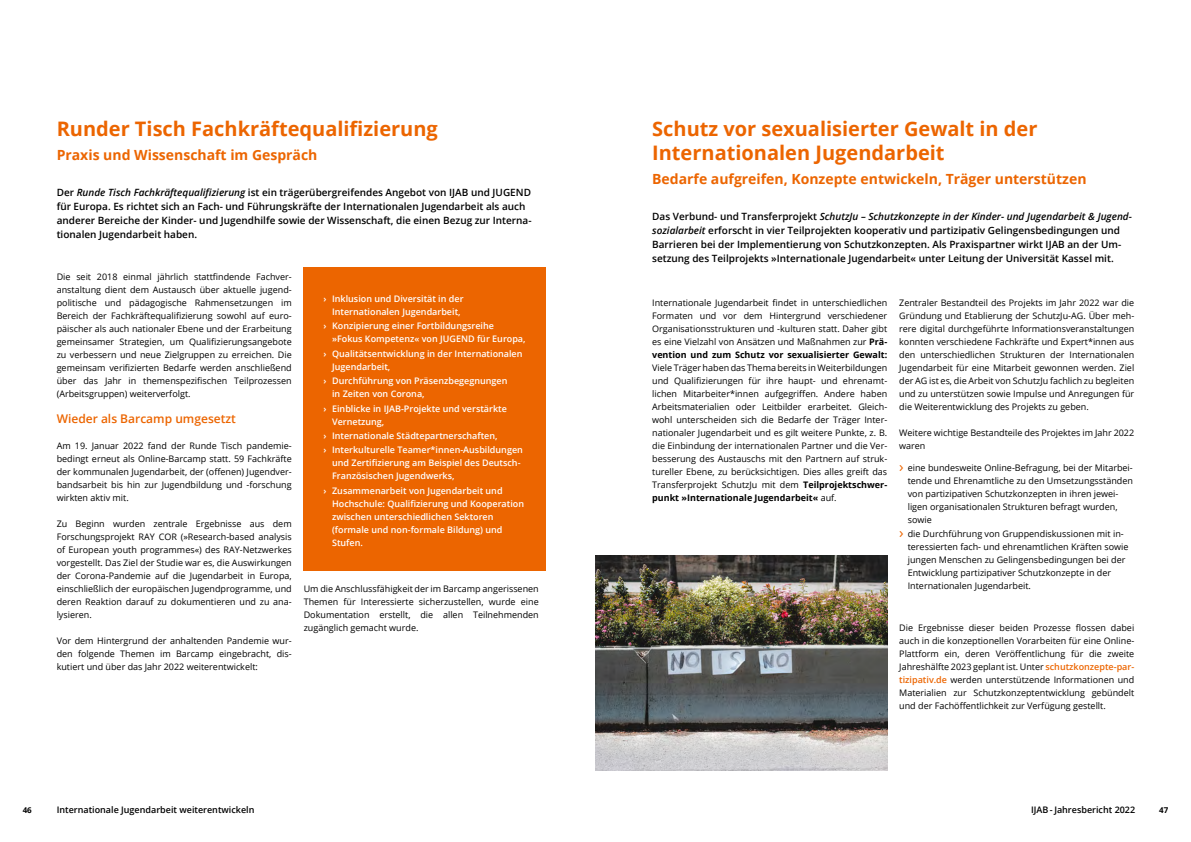
<style>
.page{position:relative;width:1191px;height:842px;background:#fff}
.page>*{position:absolute;margin:0;border:0;box-sizing:border-box;transform-origin:0 0}
.t1{font:700 20px/24px "Open Sans";color:#ec6500}
.t2{font:700 14px "Open Sans";color:#ec6500}
.t3{font:600 12px "Open Sans";color:#ec6500}
.Intro_10_pt_Spaltens{font:600 10px/14px "Open Sans";color:#000}
.Copy_9{font:9px/13px "Open Sans";color:#000;text-align:justify}
.t4{font:600 9px/13px "Open Sans";color:#fff}
.t5{font:600 9px "Open Sans";color:#000}
.t6{font:700 8px "Open Sans";color:#000}
.s1{font-style:italic}
.s2{font-weight:700}
.s3{font-size:15px;color:#ec6500}
.s4{font-weight:600;color:#ec6500}
</style>
<div class="page">
<div style="left:303px;top:267px;width:242px;height:304px;background:#ec6500"></div>
<img style="left:595px;top:555px;width:293px;height:216px">
<h2 class="t1" style="left:57px;top:116px;width:383px">Runder Tisch Fachkräftequalifizierung</h2>
<h3 class="t2" style="left:57px;top:145px;width:262px">Praxis und Wissenschaft im Gespräch</h3>
<p class="Intro_10_pt_Spaltens" style="left:57px;top:185px;width:476px">Der <span class="s1">Runde Tisch Fachkräftequalifizierung</span> ist ein trägerübergreifendes Angebot von IJAB und JUGEND für Europa. Es richtet sich an Fach- und Führungskräfte der Internationalen Jugendarbeit als auch anderer Bereiche der Kinder- und Jugendhilfe sowie der Wissenschaft, die einen Bezug zur Interna&shy;tionalen Jugendarbeit haben.</p>
<p class="Copy_9" style="left:57px;top:270px;width:236px">Die seit 2018 einmal jährlich stattfindende Fachver&shy;anstaltung dient dem Austausch über aktuelle jugend&shy;politische und pädagogische Rahmensetzungen im Bereich der Fachkräftequalifizierung sowohl auf euro&shy;päischer als auch nationaler Ebene und der Erarbeitung gemeinsamer Strategien, um Qualifizierungsangebote zu verbessern und neue Zielgruppen zu erreichen. Die gemeinsam verifizierten Bedarfe werden anschließend über das Jahr in themenspezifischen Teilprozessen (Arbeitsgruppen) weiterverfolgt.</p>
<h4 class="t3" style="left:57px;top:411px;width:181px">Wieder als Barcamp umgesetzt</h4>
<p class="Copy_9" style="left:57px;top:439px;width:236px">Am 19. Januar 2022 fand der Runde Tisch pandemie&shy;bedingt erneut als Online-Barcamp statt. 59 Fachkräfte der kommunalen Jugendarbeit, der (offenen) Jugendver&shy;bandsarbeit bis hin zur Jugendbildung und -forschung wirkten aktiv mit.</p>
<p class="Copy_9" style="left:57px;top:517px;width:236px">Zu Beginn wurden zentrale Ergebnisse aus dem Forschungsprojekt RAY COR (»Research-based analysis of European youth programmes«) des RAY-Netzwerkes vorgestellt. Das Ziel der Studie war es, die Auswirkungen der Corona-Pandemie auf die Jugendarbeit in Europa, einschließlich der europäischen Jugendprogramme, und deren Reaktion darauf zu dokumentieren und zu ana&shy;lysieren.</p>
<p class="Copy_9" style="left:57px;top:634px;width:236px">Vor dem Hintergrund der anhaltenden Pandemie wur&shy;den folgende Themen im Barcamp eingebracht, dis&shy;kutiert und über das Jahr 2022 weiterentwickelt:</p>
<p class="t4" style="left:332px;top:292px;width:133px;text-indent:-9px">› Inklusion und Diversität in der<br>Internationalen Jugendarbeit,</p>
<p class="t4" style="left:332px;top:319px;width:195px;text-indent:-9px">› Konzipierung einer Fortbildungsreihe »Fokus Kompetenz« von JUGEND für Europa,</p>
<p class="t4" style="left:332px;top:347px;width:192px;text-indent:-9px">› Qualitätsentwicklung in der Internationalen<br>Jugendarbeit,</p>
<p class="t4" style="left:332px;top:374px;width:177px;text-indent:-9px">› Durchführung von Präsenzbegegnungen in Zeiten von Corona,</p>
<p class="t4" style="left:332px;top:402px;width:176px;text-indent:-9px">› Einblicke in IJAB-Projekte und verstärkte<br>Vernetzung,</p>
<p class="t4" style="left:323px;top:429px;width:175px">› Internationale Städtepartnerschaften,</p>
<p class="t4" style="left:332px;top:443px;width:192px;text-indent:-9px">› Interkulturelle Teamer*innen-Ausbildungen und Zertifizierung am Beispiel des Deutsch-<br>Französischen Jugendwerks,</p>
<p class="t4" style="left:332px;top:484px;width:193px;text-indent:-9px">› Zusammenarbeit von Jugendarbeit und Hochschule: Qualifizierung und Kooperation zwischen unterschiedlichen Sektoren (formale und non-formale Bildung) und Stufen.</p>
<p class="Copy_9" style="left:304px;top:582px;width:236px">Um die Anschlussfähigkeit der im Barcamp angerissenen Themen für Interessierte sicherzustellen, wurde eine Dokumentation erstellt, die allen Teilnehmenden zugänglich gemacht wurde.</p>
<h2 class="t1" style="left:652px;top:116px;width:387px">Schutz vor sexualisierter Gewalt in der<br>Internationalen Jugendarbeit</h2>
<h3 class="t2" style="left:652px;top:169px;width:436px">Bedarfe aufgreifen, Konzepte entwickeln, Träger unterstützen</h3>
<p class="Intro_10_pt_Spaltens" style="left:652px;top:209px;width:481px">Das Verbund- und Transferprojekt <span class="s1">SchutzJu – Schutzkonzepte in der Kinder- und Jugendarbeit &amp; Jugend&shy;sozialarbeit</span> erforscht in vier Teilprojekten kooperativ und partizipativ Gelingensbedingungen und Barrieren bei der Implementierung von Schutzkonzepten. Als Praxispartner wirkt IJAB an der Um&shy;setzung des Teilprojekts »Internationale Jugendarbeit« unter Leitung der Universität Kassel mit.</p>
<p class="Copy_9" style="left:652px;top:296px;width:236px">Internationale Jugendarbeit findet in unterschiedlichen Formaten und vor dem Hintergrund verschiedener Organisationsstrukturen und -kulturen statt. Daher gibt es eine Vielzahl von Ansätzen und Maßnahmen zur <span class="s2">Prä&shy;vention und zum Schutz vor sexualisierter Gewalt:<br></span>Viele Träger haben das Thema bereits in Weiterbildungen und Qualifizierungen für ihre haupt- und ehrenamt&shy;lichen Mitarbeiter*innen aufgegriffen. Andere haben Arbeitsmaterialien oder Leitbilder erarbeitet. Gleich&shy;wohl unterscheiden sich die Bedarfe der Träger Inter&shy;nationaler Jugendarbeit und es gilt weitere Punkte, z. B. die Einbindung der internationalen Partner und die Ver&shy;besserung des Austauschs mit den Partnern auf struk&shy;tureller Ebene, zu berücksichtigen. Dies alles greift das Transferprojekt SchutzJu mit dem <span class="s2">Teilprojektschwer&shy;punkt »Internationale Jugendarbeit«</span> auf.</p>
<p class="Copy_9" style="left:899px;top:296px;width:236px">Zentraler Bestandteil des Projekts im Jahr 2022 war die Gründung und Etablierung der SchutzJu-AG. Über meh&shy;rere digital durchgeführte Informationsveranstaltungen konnten verschiedene Fachkräfte und Expert*innen aus den unterschiedlichen Strukturen der Internationalen Jugendarbeit für eine Mitarbeit gewonnen werden. Ziel der AG ist es, die Arbeit von SchutzJu fachlich zu begleiten und zu unterstützen sowie Impulse und Anregungen für die Weiterentwicklung des Projekts zu geben.</p>
<p class="Copy_9" style="left:899px;top:426px;width:236px">Weitere wichtige Bestandteile des Projektes im Jahr 2022 waren</p>
<p class="Copy_9" style="left:907px;top:461px;width:227px;text-align:left;text-indent:-9px"><span class="s3">›</span> eine bundesweite Online-Befragung, bei der Mitarbei&shy;tende und Ehrenamtliche zu den Umsetzungsständen von partizipativen Schutzkonzepten in ihren jewei&shy;ligen organisationalen Strukturen befragt wurden, sowie</p>
<p class="Copy_9" style="left:907px;top:527px;width:222px;text-align:left;text-indent:-8px"><span class="s3">›</span> die Durchführung von Gruppendiskussionen mit in&shy;teressierten fach- und ehrenamtlichen Kräften sowie jungen Menschen zu Gelingensbedingungen bei der Entwicklung partizipativer Schutzkonzepte in der Internationalen Jugendarbeit.</p>
<p class="Copy_9" style="left:899px;top:621px;width:236px">Die Ergebnisse dieser beiden Prozesse flossen dabei auch in die konzeptionellen Vorarbeiten für eine Online-Plattform ein, deren Veröffentlichung für die zweite Jahreshälfte 2023 geplant ist. Unter <span class="s4">schutzkonzepte-par&shy;tizipativ.de</span> werden unterstützende Informationen und Materialien zur Schutzkonzeptentwicklung gebündelt und der Fachöffentlichkeit zur Verfügung gestellt.</p>
<p class="t6" style="left:23px;top:805px;width:11px">46</p>
<p class="t5" style="left:57px;top:804px;width:199px">Internationale Jugendarbeit weiterentwickeln</p>
<p class="t5" style="left:1031px;top:804px;width:106px">IJAB - Jahresbericht 2022</p>
<p class="t6" style="left:1159px;top:805px;width:11px">47</p>
</div>
